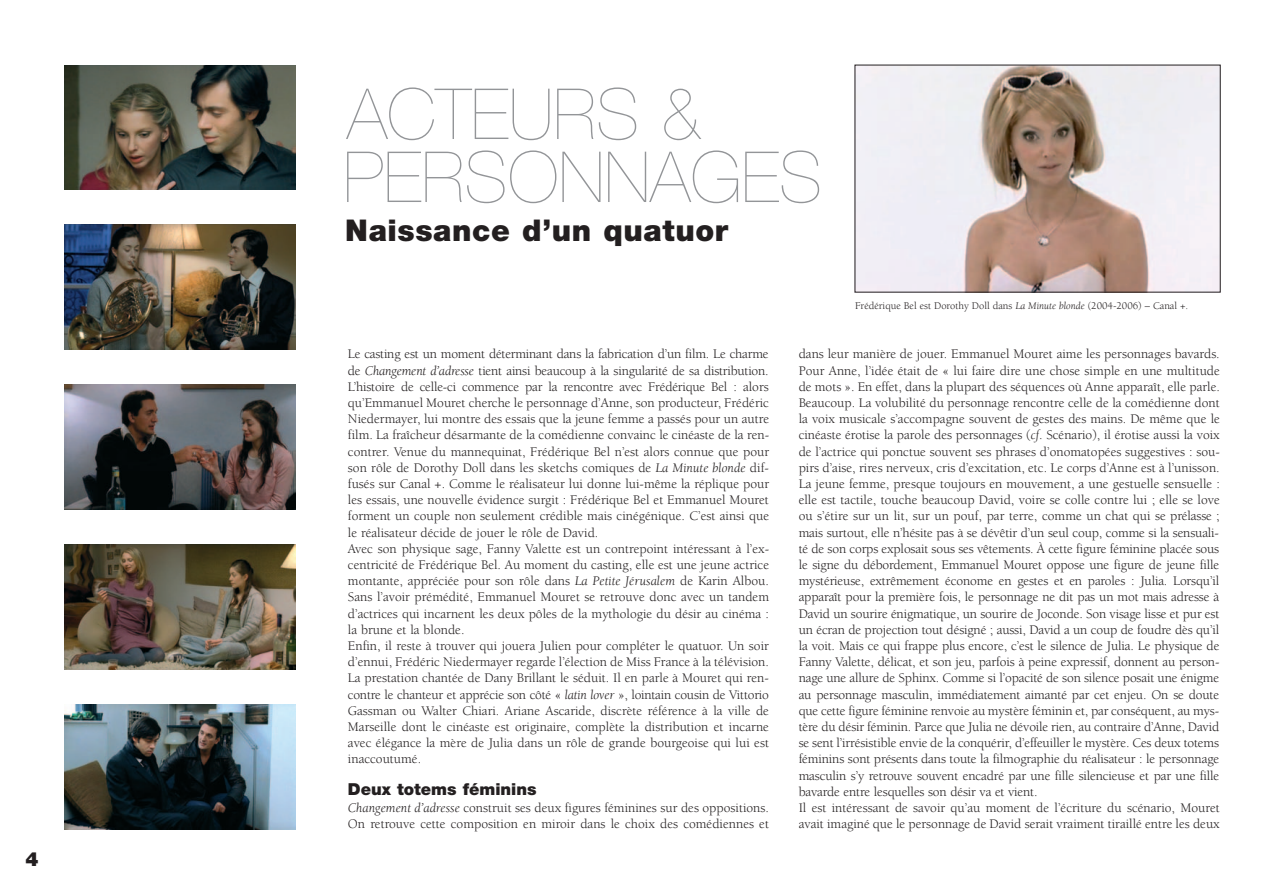
<style>
.page{position:relative;width:1263px;height:893px;background:#fff}
.page>*{position:absolute;margin:0;border:0;box-sizing:border-box;transform-origin:0 0}
.t1{font:200 70.5px/63px "Helvetica Neue";color:#939598}
.t2{font:900 30px "Helvetica Neue";letter-spacing:.02em;color:#231f20}
.t3{font:900 19.5px "Helvetica Neue";color:#231f20}
.t4{font:900 16.5px "Helvetica Neue";color:#231f20}
.t5{font:13.5px/16.2px "Berkeley";color:#231f20}
.t6{font:10.5px "Berkeley";color:#231f20}
.s1{font-style:italic}
</style>
<div class="page">
<img style="left:857px;top:67px;width:361px;height:223px">
<img style="left:64px;top:65px;width:231px;height:125px">
<img style="left:64px;top:225px;width:231px;height:125px">
<img style="left:64px;top:385px;width:231px;height:124px">
<img style="left:64px;top:545px;width:231px;height:124px">
<img style="left:64px;top:704px;width:231px;height:125px">
<h3 class="t3" style="left:25px;top:852px;width:15px">4</h3>
<h1 class="t1" style="left:343px;top:89px;width:481px">ACTEURS &amp;<br>PERSONNAGES</h1>
<h2 class="t2" style="left:345px;top:220px;width:384px">Naissance d’un quatuor</h2>
<p class="t6" style="left:855px;top:302px;width:335px">Frédérique Bel est Dorothy Doll dans <span class="s1">La Minute blonde</span> (2004-2006) – Canal +.</p>
<p class="t5" style="left:348px;top:347px;width:423px">Le casting est un moment déterminant dans la fabrication d’un film. Le charme de <span class="s1">Changement d’adresse</span> tient ainsi beaucoup à la singularité de sa distribution.<br>L’histoire de celle-ci commence par la rencontre avec Frédérique Bel : alors qu’Emmanuel Mouret cherche le personnage d’Anne, son producteur, Frédéric Niedermayer, lui montre des essais que la jeune femme a passés pour un autre film. La fraîcheur désarmante de la comédienne convainc le cinéaste de la ren&shy;contrer. Venue du mannequinat, Frédérique Bel n’est alors connue que pour son rôle de Dorothy Doll dans les sketchs comiques de <span class="s1">La Minute blonde</span> dif&shy;fusés sur Canal +. Comme le réalisateur lui donne lui-même la réplique pour les essais, une nouvelle évidence surgit : Frédérique Bel et Emmanuel Mouret forment un couple non seulement crédible mais cinégénique. C’est ainsi que le réalisateur décide de jouer le rôle de David.<br>Avec son physique sage, Fanny Valette est un contrepoint intéressant à l’ex&shy;centricité de Frédérique Bel. Au moment du casting, elle est une jeune actrice montante, appréciée pour son rôle dans <span class="s1">La Petite Jérusalem</span> de Karin Albou.<br>Sans l’avoir prémédité, Emmanuel Mouret se retrouve donc avec un tandem d’actrices qui incarnent les deux pôles de la mythologie du désir au cinéma : la brune et la blonde.<br>Enfin, il reste à trouver qui jouera Julien pour compléter le quatuor. Un soir d’ennui, Frédéric Niedermayer regarde l’élection de Miss France à la télévision.<br>La prestation chantée de Dany Brillant le séduit. Il en parle à Mouret qui ren&shy;contre le chanteur et apprécie son côté « <span class="s1">latin lover</span> », lointain cousin de Vittorio Gassman ou Walter Chiari. Ariane Ascaride, discrète référence à la ville de Marseille dont le cinéaste est originaire, complète la distribution et incarne avec élégance la mère de Julia dans un rôle de grande bourgeoise qui lui est inaccoutumé.</p>
<p class="t4" style="left:348px;top:783px;width:190px">Deux totems féminins</p>
<p class="t5" style="left:348px;top:801px;width:423px"><span class="s1">Changement d’adresse</span> construit ses deux figures féminines sur des oppositions.<br>On retrouve cette composition en miroir dans le choix des comédiennes et</p>
<p class="t5" style="left:799px;top:347px;width:423px">dans leur manière de jouer. Emmanuel Mouret aime les personnages bavards.<br>Pour Anne, l’idée était de « lui faire dire une chose simple en une multitude de mots ». En effet, dans la plupart des séquences où Anne apparaît, elle parle.<br>Beaucoup. La volubilité du personnage rencontre celle de la comédienne dont la voix musicale s’accompagne souvent de gestes des mains. De même que le cinéaste érotise la parole des personnages (<span class="s1">cf</span>. Scénario), il érotise aussi la voix de l’actrice qui ponctue souvent ses phrases d’onomatopées suggestives : sou&shy;pirs d’aise, rires nerveux, cris d’excitation, etc. Le corps d’Anne est à l’unisson.<br>La jeune femme, presque toujours en mouvement, a une gestuelle sensuelle : elle est tactile, touche beaucoup David, voire se colle contre lui ; elle se love ou s’étire sur un lit, sur un pouf, par terre, comme un chat qui se prélasse ; mais surtout, elle n’hésite pas à se dévêtir d’un seul coup, comme si la sensuali&shy;té de son corps explosait sous ses vêtements. À cette figure féminine placée sous le signe du débordement, Emmanuel Mouret oppose une figure de jeune fille mystérieuse, extrêmement économe en gestes et en paroles : Julia. Lorsqu’il apparaît pour la première fois, le personnage ne dit pas un mot mais adresse à David un sourire énigmatique, un sourire de Joconde. Son visage lisse et pur est un écran de projection tout désigné ; aussi, David a un coup de foudre dès qu’il la voit. Mais ce qui frappe plus encore, c’est le silence de Julia. Le physique de Fanny Valette, délicat, et son jeu, parfois à peine expressif, donnent au person&shy;nage une allure de Sphinx. Comme si l’opacité de son silence posait une énigme au personnage masculin, immédiatement aimanté par cet enjeu. On se doute que cette figure féminine renvoie au mystère féminin et, par conséquent, au mys&shy;tère du désir féminin. Parce que Julia ne dévoile rien, au contraire d’Anne, David se sent l’irrésistible envie de la conquérir, d’effeuiller le mystère. Ces deux totems féminins sont présents dans toute la filmographie du réalisateur : le personnage masculin s’y retrouve souvent encadré par une fille silencieuse et par une fille bavarde entre lesquelles son désir va et vient.<br>Il est intéressant de savoir qu’au moment de l’écriture du scénario, Mouret avait imaginé que le personnage de David serait vraiment tiraillé entre les deux</p>
</div>
